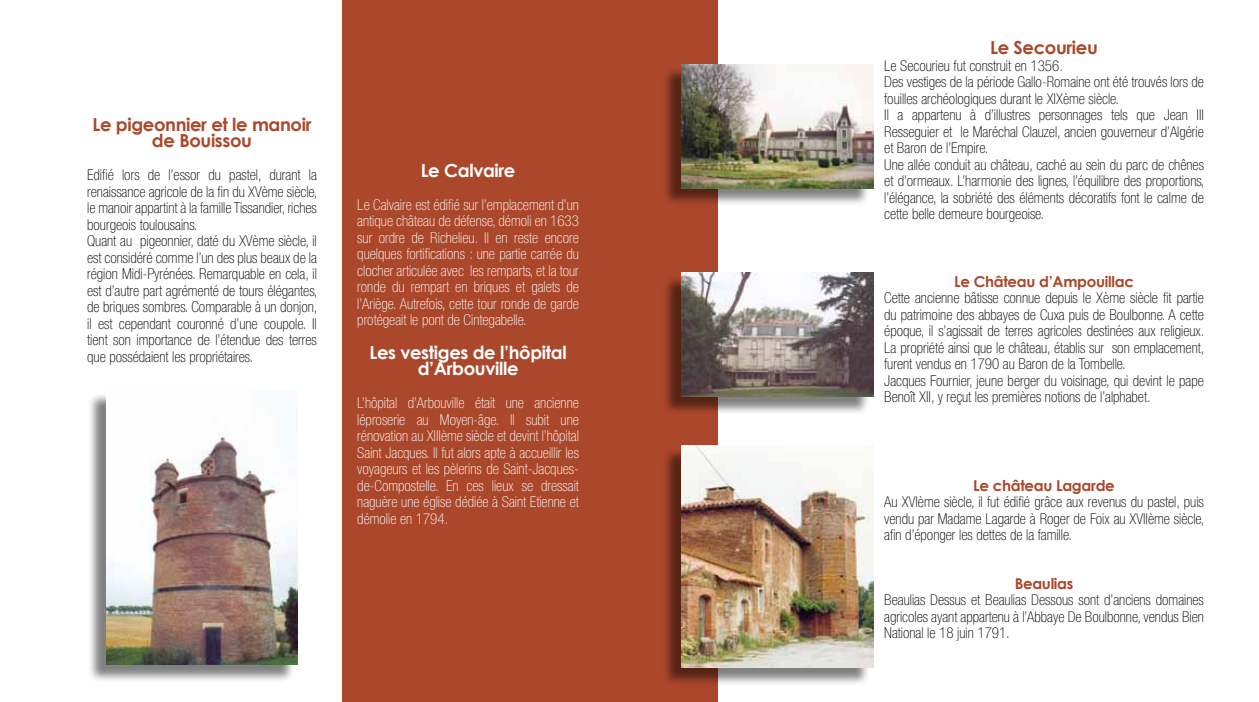
<style>
.page{position:relative;width:1259px;height:702px;background:#fff}
.page>*{position:absolute;margin:0;border:0;box-sizing:border-box;transform-origin:0 0}
.t1{font:700 18px/16.5px "Century Gothic";letter-spacing:-.02em;color:#fff;text-align:center}
.t2{font:700 18px/16.5px "Century Gothic";letter-spacing:-.02em;color:#ab472b;text-align:center}
.t3{font:100 condensed 15px/16.5px "Helvetica Neue";color:#000}
.t4{font:100 condensed 15px/16.5px "Helvetica Neue";color:#fff;text-align:justify}
.t5{font:700 15px "Century Gothic";letter-spacing:-.02em;color:#ab472b}
</style>
<div class="page">
<div style="left:342px;top:0;width:375px;height:702px;background:#ab472b"></div>
<div style="left:87px;top:392px;width:208px;height:291px;background:#000;opacity:.5"></div>
<img style="left:106px;top:392px;width:192px;height:272px">
<div style="left:662px;top:67px;width:208px;height:139px;background:#000;opacity:.5"></div>
<img style="left:681px;top:65px;width:192px;height:123px">
<div style="left:662px;top:275px;width:208px;height:140px;background:#000;opacity:.5"></div>
<img style="left:681px;top:273px;width:192px;height:123px">
<div style="left:662px;top:447px;width:208px;height:238px;background:#000;opacity:.5"></div>
<img style="left:681px;top:445px;width:192px;height:222px">
<p class="t2" style="left:93px;top:115px;width:220px">Le pigeonnier et le manoir de Bouissou</p>
<p class="t3" style="left:87px;top:167px;width:232px">Edifié lors de l’essor du pastel, durant la renaissance agricole de la fin du XVème siècle, le manoir appartint à la famille Tissandier, riches bourgeois toulousains.<br>Quant au pigeonnier, daté du XVème siècle, il est considéré comme l’un des plus beaux de la région Midi-Pyrénées. Remarquable en cela, il est d’autre part agrémenté de tours élégantes, de briques sombres. Comparable à un donjon, il est cependant couronné d’une coupole. Il tient son importance de l’étendue des terres que possédaient les propriétaires.</p>
<p class="t1" style="left:421px;top:161px;width:96px">Le Calvaire</p>
<p class="t4" style="left:357px;top:196px;width:223px">Le Calvaire est édifié sur l’emplacement d’un antique château de défense, démoli en 1633 sur ordre de Richelieu. Il en reste encore quelques fortifications : une partie carrée du clocher articulée avec les remparts, et la tour ronde du rempart en briques et galets de l’Ariège. Autrefois, cette tour ronde de garde protégeait le pont de Cintegabelle.</p>
<p class="t1" style="left:369px;top:343px;width:199px">Les vestiges de l’hôpital d’Arbouville</p>
<p class="t4" style="left:357px;top:395px;width:223px">L’hôpital d’Arbouville était une ancienne léproserie au Moyen-âge. Il subit une rénovation au XIIIème siècle et devint l’hôpital Saint Jacques. Il fut alors apte à accueillir les voyageurs et les pèlerins de Saint-Jacques&shy;de-Compostelle. En ces lieux se dressait naguère une église dédiée à Saint Etienne et démolie en 1794.</p>
<p class="t2" style="left:990px;top:39px;width:109px">Le Secourieu</p>
<p class="t3" style="left:884px;top:57px;width:322px">Le Secourieu fut construit en 1356.<br>Des vestiges de la période Gallo-Romaine ont été trouvés lors de fouilles archéologiques durant le XIXème siècle.<br>Il a appartenu à d’illustres personnages tels que Jean III Resseguier et le Maréchal Clauzel, ancien gouverneur d’Algérie et Baron de l’Empire.<br>Une allée conduit au château, caché au sein du parc de chênes et d’ormeaux. L’harmonie des lignes, l’équilibre des proportions, l’élégance, la sobriété des éléments décoratifs font le calme de cette belle demeure bourgeoise.</p>
<p class="t5" style="left:954px;top:272px;width:181px">Le Château d’Ampouillac</p>
<p class="t3" style="left:884px;top:290px;width:322px">Cette ancienne bâtisse connue depuis le Xème siècle fit partie du patrimoine des abbayes de Cuxa puis de Boulbonne. A cette époque, il s’agissait de terres agricoles destinées aux religieux.<br>La propriété ainsi que le château, établis sur son emplacement, furent vendus en 1790 au Baron de la Tombelle.<br>Jacques Fournier, jeune berger du voisinage, qui devint le pape Benoît XII, y reçut les premières notions de l’alphabet.</p>
<p class="t5" style="left:973px;top:476px;width:143px">Le château Lagarde</p>
<p class="t3" style="left:884px;top:493px;width:322px;text-align:justify">Au XVIème siècle, il fut édifié grâce aux revenus du pastel, puis vendu par Madame Lagarde à Roger de Foix au XVIIème siècle, afin d’éponger les dettes de la famille.</p>
<p class="t5" style="left:1014px;top:573px;width:60px">Beaulias</p>
<p class="t3" style="left:884px;top:591px;width:321px;text-align:justify">Beaulias Dessus et Beaulias Dessous sont d’anciens domaines agricoles ayant appartenu à l’Abbaye De Boulbonne, vendus Bien National le 18 juin 1791.</p>
</div>
